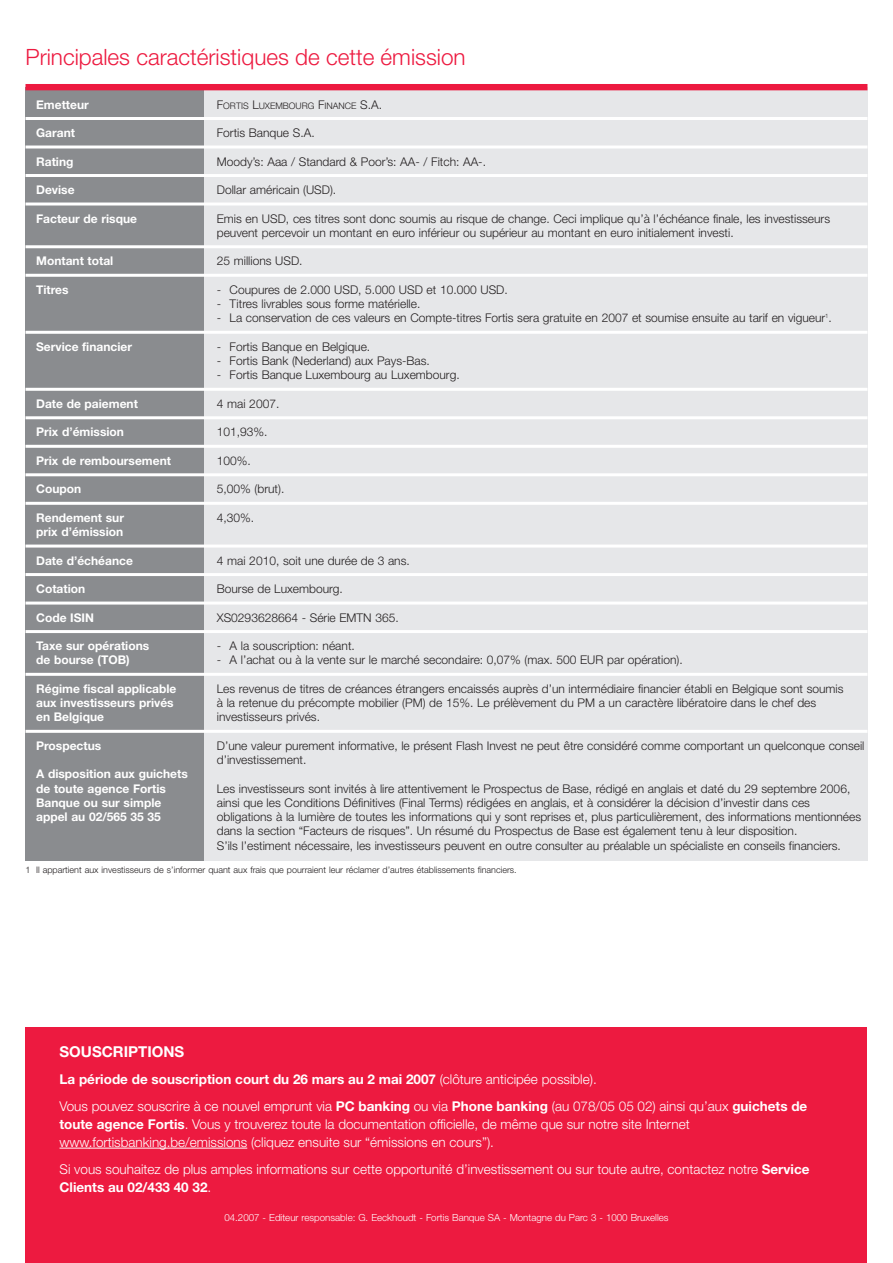
<style>
.page{position:relative;width:893px;height:1263px;background:#fff}
.page>*{position:absolute;margin:0;border:0;box-sizing:border-box;transform-origin:0 0}
.t1{font:300 22.5px "Helvetica Neue";color:#ed1a40}
.t2{font:700 15px "Helvetica Neue";color:#fff}
.t3{font:300 13.5px/18px "Helvetica Neue";color:#fff}
.t4{font:300 12px/14.2px "Helvetica Neue";color:#231f20}
.t5{font:700 12px/14.2px "Helvetica Neue";color:#fff}
.t6{font:300 9.75px "Helvetica Neue";color:#fff}
.t7{font:300 9px "Helvetica Neue";color:#231f20}
.s1{font-size:12px}
.s2{font-weight:700}
</style>
<div class="page">
<div style="left:26px;top:1027px;width:841px;height:236px;background:#ed1a40"></div>
<hr style="left:60px;top:1148px;width:30px;height:1px;background:#fff">
<hr style="left:89px;top:1148px;width:158px;height:1px;background:#fff">
<div style="left:204px;top:87px;width:663px;height:774px;background:#e6e7e9"></div>
<div style="left:26px;top:87px;width:178px;height:774px;background:#8a8c8f"></div>
<hr style="left:26px;top:117px;width:841px;height:3px;background:#fff">
<hr style="left:26px;top:145px;width:841px;height:3px;background:#fff">
<hr style="left:26px;top:174px;width:841px;height:3px;background:#fff">
<hr style="left:26px;top:202px;width:841px;height:3px;background:#fff">
<hr style="left:26px;top:245px;width:841px;height:3px;background:#fff">
<hr style="left:26px;top:274px;width:841px;height:3px;background:#fff">
<hr style="left:26px;top:331px;width:841px;height:3px;background:#fff">
<hr style="left:26px;top:388px;width:841px;height:3px;background:#fff">
<hr style="left:26px;top:416px;width:841px;height:3px;background:#fff">
<hr style="left:26px;top:445px;width:841px;height:3px;background:#fff">
<hr style="left:26px;top:473px;width:841px;height:3px;background:#fff">
<hr style="left:26px;top:502px;width:841px;height:3px;background:#fff">
<hr style="left:26px;top:544px;width:841px;height:3px;background:#fff">
<hr style="left:26px;top:573px;width:841px;height:3px;background:#fff">
<hr style="left:26px;top:601px;width:841px;height:3px;background:#fff">
<hr style="left:26px;top:630px;width:841px;height:3px;background:#fff">
<hr style="left:26px;top:673px;width:841px;height:3px;background:#fff">
<hr style="left:26px;top:730px;width:841px;height:3px;background:#fff">
<div style="left:26px;top:84px;width:841px;height:6px;background:#ed1a40"></div>
<h1 class="t1" style="left:26px;top:49px;width:442px">Principales caractéristiques de cette émission</h1>
<p class="t5" style="left:36px;top:98px;width:54px">Emetteur</p>
<p class="t7" style="left:217px;top:102px;width:167px"><span class="s1">F</span>ORTIS <span class="s1">L</span>UXEMBOURG <span class="s1">F</span>INANCE <span class="s1">S.A.</span></p>
<p class="t5" style="left:36px;top:127px;width:40px">Garant</p>
<p class="t4" style="left:217px;top:127px;width:99px">Fortis Banque S.A.</p>
<p class="t5" style="left:36px;top:155px;width:39px">Rating</p>
<p class="t4" style="left:217px;top:155px;width:271px">Moody’s: Aaa / Standard &amp; Poor’s: AA- / Fitch: AA-.</p>
<p class="t5" style="left:36px;top:184px;width:40px">Devise</p>
<p class="t4" style="left:217px;top:184px;width:121px">Dollar américain (USD).</p>
<p class="t5" style="left:36px;top:212px;width:102px">Facteur de risque</p>
<p class="t4" style="left:217px;top:212px;width:615px">Emis en USD, ces titres sont donc soumis au risque de change. Ceci implique qu’à l’échéance finale, les investisseurs peuvent percevoir un montant en euro inférieur ou supérieur au montant en euro initialement investi.</p>
<p class="t5" style="left:36px;top:255px;width:79px">Montant total</p>
<p class="t4" style="left:217px;top:255px;width:87px">25 millions USD.</p>
<p class="t5" style="left:36px;top:283px;width:34px">Titres</p>
<p class="t4" style="left:217px;top:283px;width:292px">- Coupures de 2.000 USD, 5.000 USD et 10.000 USD.</p>
<p class="t4" style="left:217px;top:298px;width:205px">- Titres livrables sous forme matérielle.</p>
<p class="t4" style="left:217px;top:312px;width:616px">- La conservation de ces valeurs en Compte-titres Fortis sera gratuite en 2007 et soumise ensuite au tarif en vigueur<sup>1</sup>.</p>
<p class="t5" style="left:36px;top:340px;width:97px">Service financier</p>
<p class="t4" style="left:217px;top:340px;width:155px">- Fortis Banque en Belgique.</p>
<p class="t4" style="left:217px;top:355px;width:215px">- Fortis Bank (Nederland) aux Pays-Bas.</p>
<p class="t4" style="left:217px;top:369px;width:244px">- Fortis Banque Luxembourg au Luxembourg.</p>
<p class="t5" style="left:36px;top:397px;width:103px">Date de paiement</p>
<p class="t4" style="left:217px;top:397px;width:64px">4 mai 2007.</p>
<p class="t5" style="left:36px;top:426px;width:89px">Prix d’émission</p>
<p class="t4" style="left:217px;top:426px;width:52px">101,93%.</p>
<p class="t5" style="left:36px;top:454px;width:136px">Prix de remboursement</p>
<p class="t4" style="left:217px;top:454px;width:36px">100%.</p>
<p class="t5" style="left:36px;top:483px;width:47px">Coupon</p>
<p class="t4" style="left:217px;top:483px;width:69px">5,00% (brut).</p>
<p class="t5" style="left:36px;top:511px;width:89px">Rendement sur</p>
<p class="t4" style="left:217px;top:511px;width:39px">4,30%.</p>
<p class="t5" style="left:36px;top:526px;width:89px">prix d’émission</p>
<p class="t5" style="left:36px;top:554px;width:98px">Date d’échéance</p>
<p class="t4" style="left:217px;top:554px;width:194px">4 mai 2010, soit une durée de 3 ans.</p>
<p class="t5" style="left:36px;top:583px;width:51px">Cotation</p>
<p class="t4" style="left:217px;top:583px;width:128px">Bourse de Luxembourg.</p>
<p class="t5" style="left:36px;top:611px;width:59px">Code ISIN</p>
<p class="t4" style="left:217px;top:611px;width:183px">XS0293628664 - Série EMTN 365.</p>
<p class="t5" style="left:36px;top:640px;width:115px">Taxe sur opérations</p>
<p class="t4" style="left:217px;top:640px;width:140px">- A la souscription: néant.</p>
<p class="t5" style="left:36px;top:654px;width:95px">de bourse (TOB)</p>
<p class="t4" style="left:217px;top:654px;width:467px">- A l’achat ou à la vente sur le marché secondaire: 0,07% (max. 500 EUR par opération).</p>
<p class="t5" style="left:36px;top:682px;width:142px">Régime fiscal applicable</p>
<p class="t4" style="left:217px;top:682px;width:628px">Les revenus de titres de créances étrangers encaissés auprès d’un intermédiaire financier établi en Belgique sont soumis</p>
<p class="t5" style="left:36px;top:697px;width:139px">aux investisseurs privés</p>
<p class="t4" style="left:217px;top:697px;width:601px">à la retenue du précompte mobilier (PM) de 15%. Le prélèvement du PM a un caractère libératoire dans le chef des</p>
<p class="t5" style="left:36px;top:711px;width:69px">en Belgique</p>
<p class="t4" style="left:217px;top:711px;width:105px">investisseurs privés.</p>
<p class="t5" style="left:36px;top:739px;width:67px">Prospectus</p>
<p class="t4" style="left:217px;top:739px;width:649px">D’une valeur purement informative, le présent Flash Invest ne peut être considéré comme comportant un quelconque conseil d’investissement.</p>
<p class="t5" style="left:36px;top:768px;width:153px">A disposition aux guichets de toute agence Fortis</p>
<p class="t4" style="left:217px;top:782px;width:635px">Les investisseurs sont invités à lire attentivement le Prospectus de Base, rédigé en anglais et daté du 29 septembre 2006,</p>
<p class="t5" style="left:36px;top:796px;width:127px">Banque ou sur simple</p>
<p class="t4" style="left:217px;top:796px;width:595px">ainsi que les Conditions Définitives (Final Terms) rédigées en anglais, et à considérer la décision d’investir dans ces</p>
<p class="t5" style="left:36px;top:811px;width:126px">appel au 02/565 35 35</p>
<p class="t4" style="left:217px;top:811px;width:646px">obligations à la lumière de toutes les informations qui y sont reprises et, plus particulièrement, des informations mentionnées dans la section “Facteurs de risques”. Un résumé du Prospectus de Base est également tenu à leur disposition.<br>S’ils l’estiment nécessaire, les investisseurs peuvent en outre consulter au préalable un spécialiste en conseils financiers.</p>
<p class="t7" style="left:26px;top:867px;width:493px">1 Il appartient aux investisseurs de s’informer quant aux frais que pourraient leur réclamer d’autres établissements financiers.</p>
<p class="t2" style="left:60px;top:1046px;width:126px">SOUSCRIPTIONS</p>
<p class="t3" style="left:60px;top:1067px;width:749px;line-height:27px"><span class="s2">La période de souscription court du 26 mars au 2 mai 2007</span> (clôture anticipée possible).<br>Vous pouvez souscrire à ce nouvel emprunt via <span class="s2">PC banking</span> ou via <span class="s2">Phone banking</span> (au 078/05 05 02) ainsi qu’aux <span class="s2">guichets de</span></p>
<p class="t3" style="left:60px;top:1116px;width:632px"><span class="s2">toute agence Fortis</span>. Vous y trouverez toute la documentation officielle, de même que sur notre site Internet www.fortisbanking.be/emissions (cliquez ensuite sur “émissions en cours”).</p>
<p class="t3" style="left:60px;top:1161px;width:751px">Si vous souhaitez de plus amples informations sur cette opportunité d’investissement ou sur toute autre, contactez notre <span class="s2">Service<br>Clients au 02/433 40 32</span>.</p>
<p class="t6" style="left:224px;top:1214px;width:446px">04.2007 - Editeur responsable: G. Eeckhoudt - Fortis Banque SA - Montagne du Parc 3 - 1000 Bruxelles</p>
</div>
